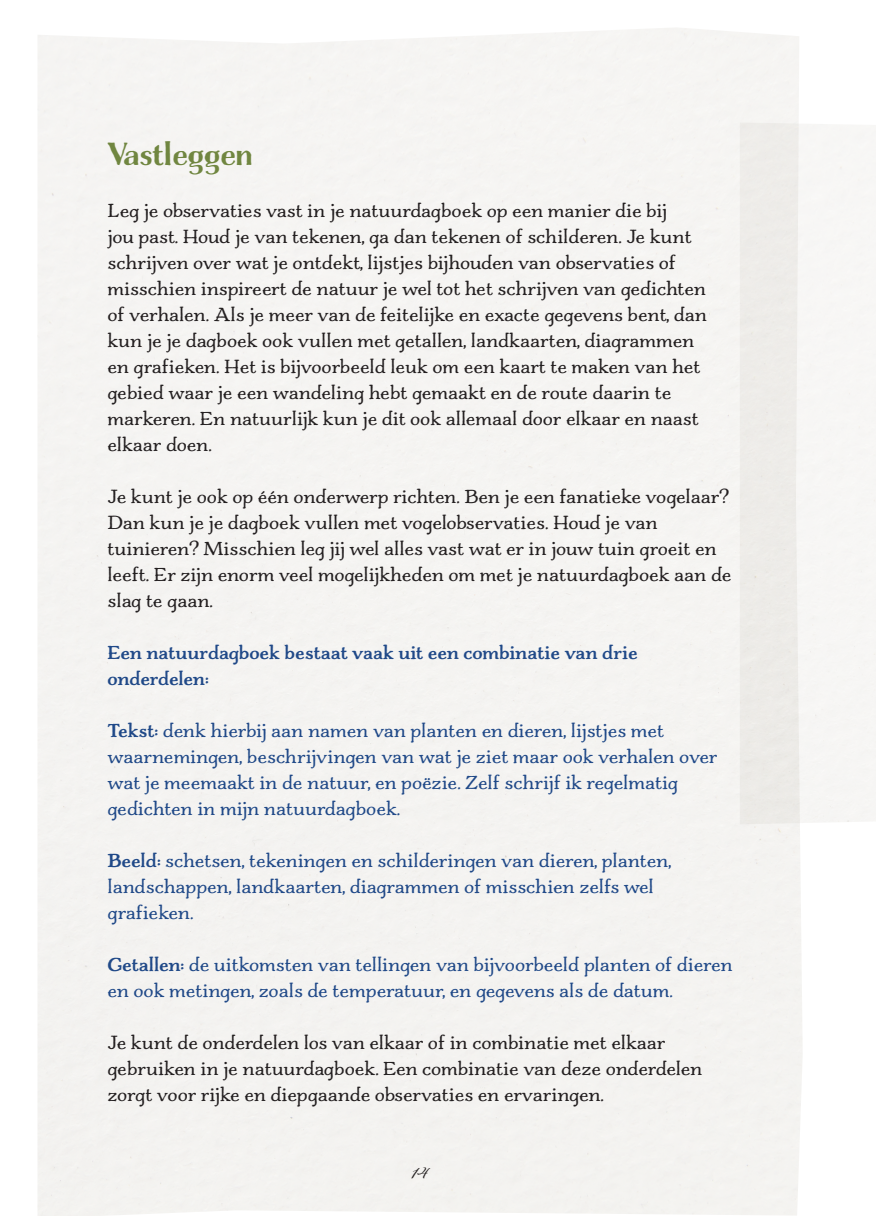
<style>
.page{position:relative;width:876px;height:1216px;background:#fff}
.page>*{position:absolute;margin:0;border:0;box-sizing:border-box;transform-origin:0 0}
.t1{font:34px "Charcuterie Contrast";color:#708640}
.t2{font:20px/26px "Charcuterie Serif";color:#231f20}
.t3{font:20px/26px "Charcuterie Serif";color:#204988}
.t4{font:700 20px/26px "Charcuterie Serif";color:#204988}
.t5{font:18px "Adorn Garland";color:#231f20}
.s1{font-weight:700}
</style>
<div class="page">
<h1 class="t1" style="left:107px;top:134px;width:147px">Vastleggen</h1>
<p class="t2" style="left:107px;top:197px;width:601px">Leg je observaties vast in je natuurdagboek op een manier die bij<br>jou past. Houd je van tekenen, ga dan tekenen of schilderen. Je kunt schrijven over wat je ontdekt, lijstjes bijhouden van observaties of misschien inspireert de natuur je wel tot het schrijven van gedichten of verhalen. Als je meer van de feitelijke en exacte gegevens bent, dan kun je je dagboek ook vullen met getallen, landkaarten, diagrammen en grafieken. Het is bijvoorbeeld leuk om een kaart te maken van het gebied waar je een wandeling hebt gemaakt en de route daarin te markeren. En natuurlijk kun je dit ook allemaal door elkaar en naast elkaar doen.</p>
<p class="t2" style="left:107px;top:483px;width:625px">Je kunt je ook op één onderwerp richten. Ben je een fanatieke vogelaar?<br>Dan kun je je dagboek vullen met vogelobservaties. Houd je van tuinieren? Misschien leg jij wel alles vast wat er in jouw tuin groeit en leeft. Er zijn enorm veel mogelijkheden om met je natuurdagboek aan de slag te gaan.</p>
<p class="t4" style="left:107px;top:639px;width:531px">Een natuurdagboek bestaat vaak uit een combinatie van drie onderdelen:</p>
<p class="t3" style="left:107px;top:717px;width:611px"><span class="s1">Tekst:</span> denk hierbij aan namen van planten en dieren, lijstjes met waarnemingen, beschrijvingen van wat je ziet maar ook verhalen over wat je meemaakt in de natuur, en poëzie. Zelf schrijf ik regelmatig gedichten in mijn natuurdagboek.</p>
<p class="t3" style="left:107px;top:847px;width:565px"><span class="s1">Beeld:</span> schetsen, tekeningen en schilderingen van dieren, planten, landschappen, landkaarten, diagrammen of misschien zelfs wel grafieken.</p>
<p class="t3" style="left:107px;top:951px;width:626px"><span class="s1">Getallen:</span> de uitkomsten van tellingen van bijvoorbeeld planten of dieren en ook metingen, zoals de temperatuur, en gegevens als de datum.</p>
<p class="t2" style="left:107px;top:1029px;width:596px">Je kunt de onderdelen los van elkaar of in combinatie met elkaar gebruiken in je natuurdagboek. Een combinatie van deze onderdelen zorgt voor rijke en diepgaande observaties en ervaringen.</p>
<p class="t5" style="left:412px;top:1160px;width:17px">14</p>
</div>
